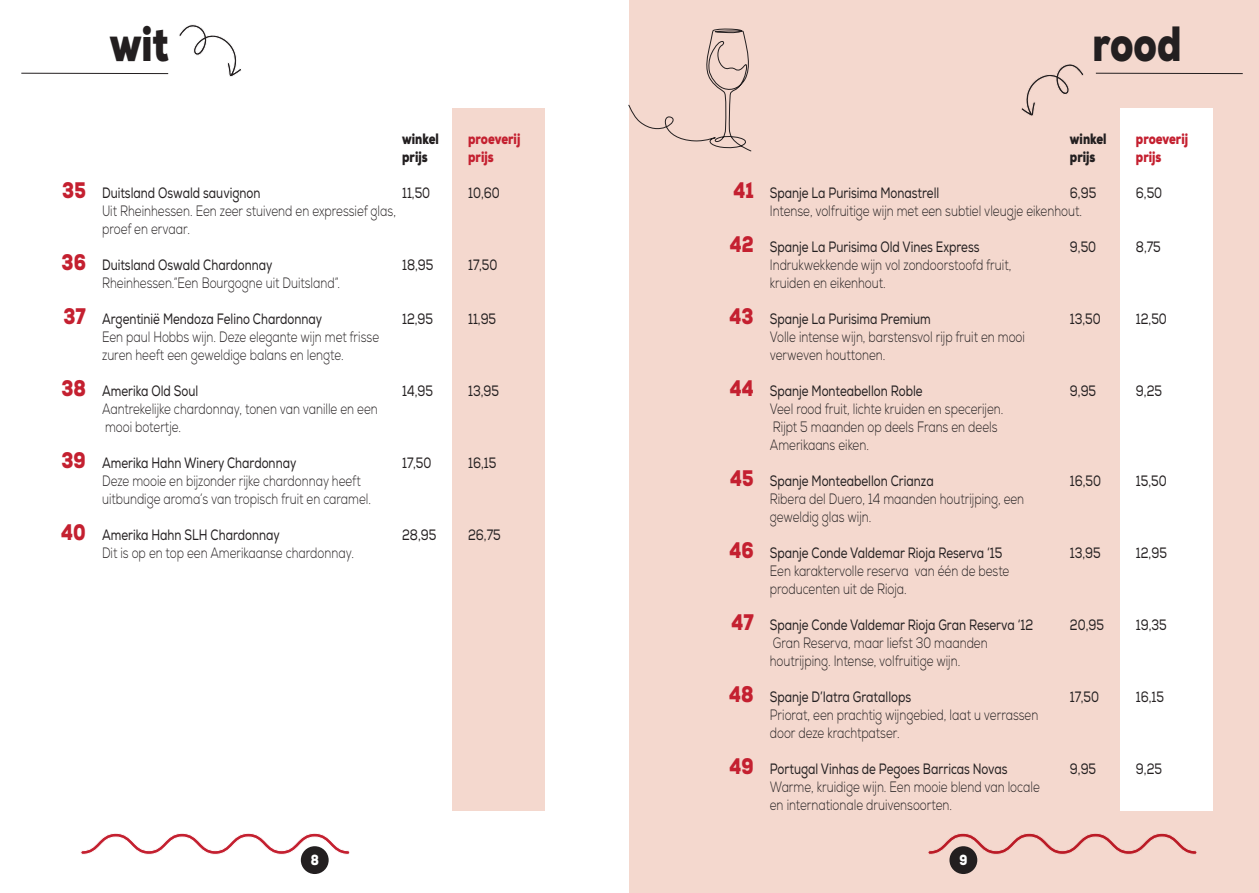
<style>
.page{position:relative;width:1259px;height:893px;background:#fff}
.page>*{position:absolute;margin:0;border:0;box-sizing:border-box;transform-origin:0 0}
.t1{font:900 49.35px "Nexa";color:#231f20;scale:.77 1}
.t2{font:900 22.5px "Nexa";color:#c42030;scale:.77 1}
.Body{font:300 15px/18px "Nexa";color:#231f20;scale:.77 1}
.Wijn_naam{font:15px "Nexa";color:#231f20;scale:.77 1}
.Body-2{font:900 15px "Nexa";color:#c42030;scale:.77 1}
.Body-3{font:900 15px "Nexa";color:#231f20;scale:.77 1}
.t3{font:900 14.7px "Nexa";color:#fff;scale:.77 1}
</style>
<div class="page">
<div style="left:629px;top:0;width:630px;height:893px;background:#f4d8ce"></div>
<div style="left:452px;top:108px;width:92px;height:702px;background:#f4d8ce"></div>
<div style="left:1120px;top:108px;width:92px;height:702px;background:#fff"></div>
<hr style="left:1096px;top:73px;width:146px;height:1px;background:#231f20">
<svg style="left:928px;top:833px;width:269px;height:22px"></svg>
<svg style="left:80px;top:833px;width:270px;height:22px"></svg>
<div style="left:301px;top:846px;width:28px;height:28px;background:#231f20;border-radius:50%"></div>
<div style="left:949px;top:846px;width:28px;height:28px;background:#231f20;border-radius:50%"></div>
<hr style="left:21px;top:73px;width:147px;height:1px;background:#231f20">
<svg style="left:179px;top:24px;width:62px;height:53px"></svg>
<svg style="left:1021px;top:64px;width:63px;height:52px"></svg>
<svg style="left:628px;top:29px;width:124px;height:123px"></svg>
<p class="t1" style="left:110px;top:12px;width:79px">wit</p>
<p class="t1" style="left:1092px;top:12px;width:117px">rood</p>
<p class="t2" style="left:62px;top:176px;width:32px">35</p>
<p class="t2" style="left:62px;top:248px;width:33px">36</p>
<p class="t2" style="left:64px;top:302px;width:31px">37</p>
<p class="t2" style="left:61px;top:374px;width:33px">38</p>
<p class="t2" style="left:62px;top:446px;width:33px">39</p>
<p class="t2" style="left:61px;top:518px;width:33px">40</p>
<p class="Body-3" style="left:402px;top:129px;width:49px">winkel</p>
<p class="Body-2" style="left:468px;top:129px;width:69px">proeverij</p>
<p class="Body-3" style="left:402px;top:147px;width:35px">prijs</p>
<p class="Body-2" style="left:468px;top:147px;width:35px">prijs</p>
<p class="Wijn_naam" style="left:102px;top:184px;width:207px">Duitsland Oswald sauvignon</p>
<p class="Wijn_naam" style="left:402px;top:184px;width:38px">11,50</p>
<p class="Wijn_naam" style="left:468px;top:184px;width:42px">10,60</p>
<p class="Body" style="left:102px;top:202px;width:383px">Uit Rheinhessen. Een zeer stuivend en expressief glas,</p>
<p class="Body" style="left:102px;top:220px;width:116px">proef en ervaar.</p>
<p class="Wijn_naam" style="left:102px;top:256px;width:223px">Duitsland Oswald Chardonnay</p>
<p class="Wijn_naam" style="left:402px;top:256px;width:42px">18,95</p>
<p class="Wijn_naam" style="left:468px;top:256px;width:39px">17,50</p>
<p class="Body" style="left:102px;top:274px;width:311px">Rheinhessen.”Een Bourgogne uit Duitsland”.</p>
<p class="Wijn_naam" style="left:102px;top:310px;width:287px">Argentinië Mendoza Felino Chardonnay</p>
<p class="Wijn_naam" style="left:402px;top:310px;width:42px">12,95</p>
<p class="Wijn_naam" style="left:468px;top:310px;width:38px">11,95</p>
<p class="Body" style="left:102px;top:328px;width:361px">Een paul Hobbs wijn. Deze elegante wijn met frisse</p>
<p class="Body" style="left:102px;top:346px;width:315px">zuren heeft een geweldige balans en lengte.</p>
<p class="Wijn_naam" style="left:102px;top:382px;width:127px">Amerika Old Soul</p>
<p class="Wijn_naam" style="left:402px;top:382px;width:42px">14,95</p>
<p class="Wijn_naam" style="left:468px;top:382px;width:42px">13,95</p>
<p class="Body" style="left:102px;top:400px;width:359px">Aantrekelijke chardonnay, tonen van vanille en een</p>
<p class="Body" style="left:105px;top:418px;width:100px">mooi botertje.</p>
<p class="Wijn_naam" style="left:102px;top:454px;width:254px">Amerika Hahn Winery Chardonnay</p>
<p class="Wijn_naam" style="left:402px;top:454px;width:39px">17,50</p>
<p class="Wijn_naam" style="left:468px;top:454px;width:38px">16,15</p>
<p class="Body" style="left:102px;top:472px;width:337px">Deze mooie en bijzonder rijke chardonnay heeft</p>
<p class="Body" style="left:102px;top:490px;width:351px">uitbundige aroma’s van tropisch fruit en caramel.</p>
<p class="Wijn_naam" style="left:102px;top:526px;width:232px">Amerika Hahn SLH Chardonnay</p>
<p class="Wijn_naam" style="left:402px;top:526px;width:46px">28,95</p>
<p class="Wijn_naam" style="left:468px;top:526px;width:44px">26,75</p>
<p class="Body" style="left:102px;top:544px;width:329px">Dit is op en top een Amerikaanse chardonnay.</p>
<p class="t2" style="left:733px;top:176px;width:28px">41</p>
<p class="t2" style="left:730px;top:230px;width:33px">42</p>
<p class="t2" style="left:729px;top:302px;width:33px">43</p>
<p class="t2" style="left:730px;top:374px;width:33px">44</p>
<p class="t2" style="left:730px;top:464px;width:32px">45</p>
<p class="t2" style="left:729px;top:536px;width:33px">46</p>
<p class="t2" style="left:731px;top:608px;width:30px">47</p>
<p class="t2" style="left:729px;top:680px;width:33px">48</p>
<p class="t2" style="left:729px;top:752px;width:33px">49</p>
<p class="Body-3" style="left:1070px;top:129px;width:49px">winkel</p>
<p class="Body-2" style="left:1136px;top:129px;width:69px">proeverij</p>
<p class="Body-3" style="left:1070px;top:147px;width:35px">prijs</p>
<p class="Body-2" style="left:1136px;top:147px;width:35px">prijs</p>
<p class="Wijn_naam" style="left:770px;top:184px;width:222px">Spanje La Purisima Monastrell</p>
<p class="Wijn_naam" style="left:1070px;top:184px;width:36px">6,95</p>
<p class="Wijn_naam" style="left:1136px;top:184px;width:36px">6,50</p>
<p class="Body" style="left:770px;top:202px;width:407px">Intense, volfruitige wijn met een subtiel vleugje eikenhout.</p>
<p class="Wijn_naam" style="left:770px;top:238px;width:274px">Spanje La Purisima Old Vines Express</p>
<p class="Wijn_naam" style="left:1070px;top:238px;width:36px">9,50</p>
<p class="Wijn_naam" style="left:1136px;top:238px;width:34px">8,75</p>
<p class="Body" style="left:770px;top:256px;width:315px">Indrukwekkende wijn vol zondoorstoofd fruit, kruiden en eikenhout.</p>
<p class="Wijn_naam" style="left:770px;top:310px;width:210px">Spanje La Purisima Premium</p>
<p class="Wijn_naam" style="left:1070px;top:310px;width:42px">13,50</p>
<p class="Wijn_naam" style="left:1136px;top:310px;width:42px">12,50</p>
<p class="Body" style="left:770px;top:328px;width:333px">Volle intense wijn, barstensvol rijp fruit en mooi</p>
<p class="Body" style="left:770px;top:346px;width:152px">verweven houttonen.</p>
<p class="Wijn_naam" style="left:770px;top:382px;width:200px">Spanje Monteabellon Roble</p>
<p class="Wijn_naam" style="left:1070px;top:382px;width:36px">9,95</p>
<p class="Wijn_naam" style="left:1136px;top:382px;width:35px">9,25</p>
<p class="Body" style="left:770px;top:400px;width:305px">Veel rood fruit, lichte kruiden en specerijen.</p>
<p class="Body" style="left:773px;top:418px;width:293px">Rijpt 5 maanden op deels Frans en deels</p>
<p class="Body" style="left:770px;top:436px;width:130px">Amerikaans eiken.</p>
<p class="Wijn_naam" style="left:770px;top:472px;width:214px">Spanje Monteabellon Crianza</p>
<p class="Wijn_naam" style="left:1070px;top:472px;width:42px">16,50</p>
<p class="Wijn_naam" style="left:1136px;top:472px;width:41px">15,50</p>
<p class="Body" style="left:770px;top:490px;width:332px">Ribera del Duero, 14 maanden houtrijping, een</p>
<p class="Body" style="left:770px;top:508px;width:133px">geweldig glas wijn.</p>
<p class="Wijn_naam" style="left:770px;top:544px;width:303px">Spanje Conde Valdemar Rioja Reserva ‘15</p>
<p class="Wijn_naam" style="left:1070px;top:544px;width:42px">13,95</p>
<p class="Wijn_naam" style="left:1136px;top:544px;width:42px">12,95</p>
<p class="Body" style="left:770px;top:562px;width:313px">Een karaktervolle reserva van één de beste</p>
<p class="Body" style="left:770px;top:580px;width:179px">producenten uit de Rioja.</p>
<p class="Wijn_naam" style="left:770px;top:616px;width:343px">Spanje Conde Valdemar Rioja Gran Reserva ‘12</p>
<p class="Wijn_naam" style="left:1070px;top:616px;width:46px">20,95</p>
<p class="Wijn_naam" style="left:1136px;top:616px;width:42px">19,35</p>
<p class="Body" style="left:773px;top:634px;width:280px">Gran Reserva, maar liefst 30 maanden</p>
<p class="Body" style="left:770px;top:652px;width:249px">houtrijping. Intense, volfruitige wijn.</p>
<p class="Wijn_naam" style="left:770px;top:688px;width:185px">Spanje D’Iatra Gratallops</p>
<p class="Wijn_naam" style="left:1070px;top:688px;width:39px">17,50</p>
<p class="Wijn_naam" style="left:1136px;top:688px;width:38px">16,15</p>
<p class="Body" style="left:770px;top:706px;width:350px">Priorat, een prachtig wijngebied, laat u verrassen</p>
<p class="Body" style="left:770px;top:724px;width:170px">door deze krachtpatser.</p>
<p class="Wijn_naam" style="left:770px;top:760px;width:310px">Portugal Vinhas de Pegoes Barricas Novas</p>
<p class="Wijn_naam" style="left:1070px;top:760px;width:36px">9,95</p>
<p class="Wijn_naam" style="left:1136px;top:760px;width:35px">9,25</p>
<p class="Body" style="left:770px;top:778px;width:352px">Warme, kruidige wijn. Een mooie blend van locale</p>
<p class="Body" style="left:770px;top:796px;width:238px">en internationale druivensoorten.</p>
<p class="t3" style="left:311px;top:850px;width:12px">8</p>
<p class="t3" style="left:959px;top:850px;width:12px">9</p>
</div>
